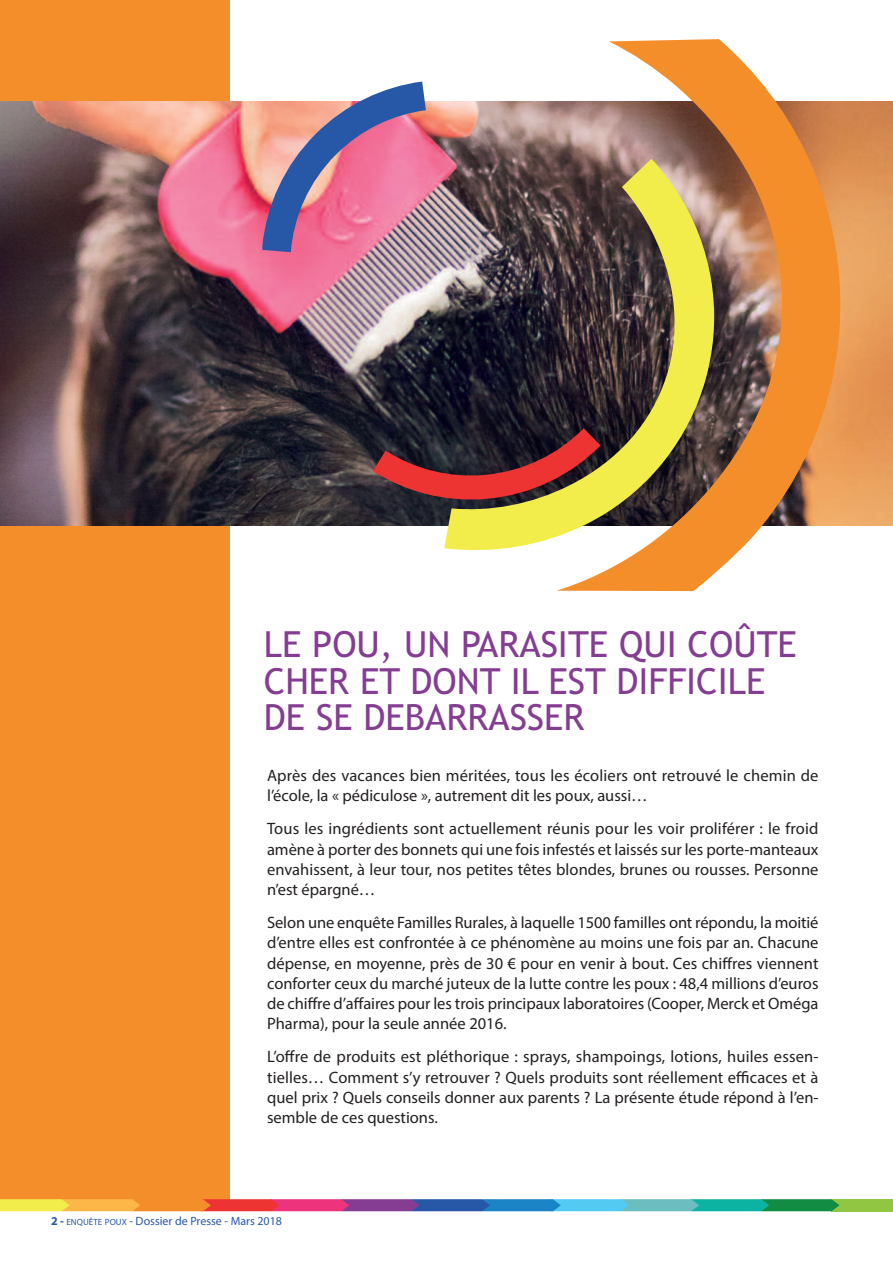
<style>
.page{position:relative;width:893px;height:1263px;background:#fff}
.page>*{position:absolute;margin:0;border:0;box-sizing:border-box;transform-origin:0 0}
.t1{font:36px/36.8px "Trebuchet MS";color:#843d92}
.t2{font:16.5px/20.2px "Myriad Pro";color:#231f20;text-align:justify}
.t3{font:12px "Myriad Pro";color:#2758a7}
.s1{font-weight:700}
.s2{font-size:9px}
</style>
<div class="page">
<div style="left:0;top:0;width:229px;height:1199px;background:#f48e2b"></div>
<div style="left:831px;top:1199px;width:62px;height:12px;background:#91c643"></div>
<svg style="left:0;top:1199px;width:839px;height:12px"></svg>
<img style="left:0;top:101px;width:893px;height:424px">
<svg style="left:557px;top:39px;width:324px;height:552px"></svg>
<svg style="left:346px;top:403px;width:98px;height:113px"></svg>
<svg style="left:262px;top:82px;width:164px;height:170px"></svg>
<img style="left:444px;top:159px;width:303px;height:395px">
<h1 class="t1" style="left:264px;top:626px;width:534px">LE POU, UN PARASITE QUI COûTE<br>CHER ET DONT IL EST DIFFICILE<br>DE SE DEBARRASSER</h1>
<p class="t2" style="left:267px;top:767px;width:553px">Après des vacances bien méritées, tous les écoliers ont retrouvé le chemin de l’école, la « pédiculose », autrement dit les poux, aussi…</p>
<p class="t2" style="left:267px;top:820px;width:553px">tous les ingrédients sont actuellement réunis pour les voir proliférer : le froid amène à porter des bonnets qui une fois infestés et laissés sur les porte-manteaux envahissent, à leur tour, nos petites têtes blondes, brunes ou rousses. personne n’est épargné…</p>
<p class="t2" style="left:267px;top:914px;width:553px">Selon une enquête Familles Rurales, à laquelle 1500 familles ont répondu, la moitié d’entre elles est confrontée à ce phénomène au moins une fois par an. Chacune dépense, en moyenne, près de 30 € pour en venir à bout. Ces chiffres viennent conforter ceux du marché juteux de la lutte contre les poux : 48,4 millions d’euros de chiffre d’affaires pour les trois principaux laboratoires (Cooper, Merck et oméga pharma), pour la seule année 2016.</p>
<p class="t2" style="left:267px;top:1048px;width:553px">L’offre de produits est pléthorique : sprays, shampoings, lotions, huiles essen&shy;tielles… Comment s’y retrouver ? quels produits sont réellement efficaces et à quel prix ? quels conseils donner aux parents ? La présente étude répond à l’en&shy;semble de ces questions.</p>
<p class="t3" style="left:51px;top:1217px;width:233px"><span class="s1">2 -</span> <span class="s2">eNquête poux</span> - Dossier de presse - Mars 2018</p>
</div>
